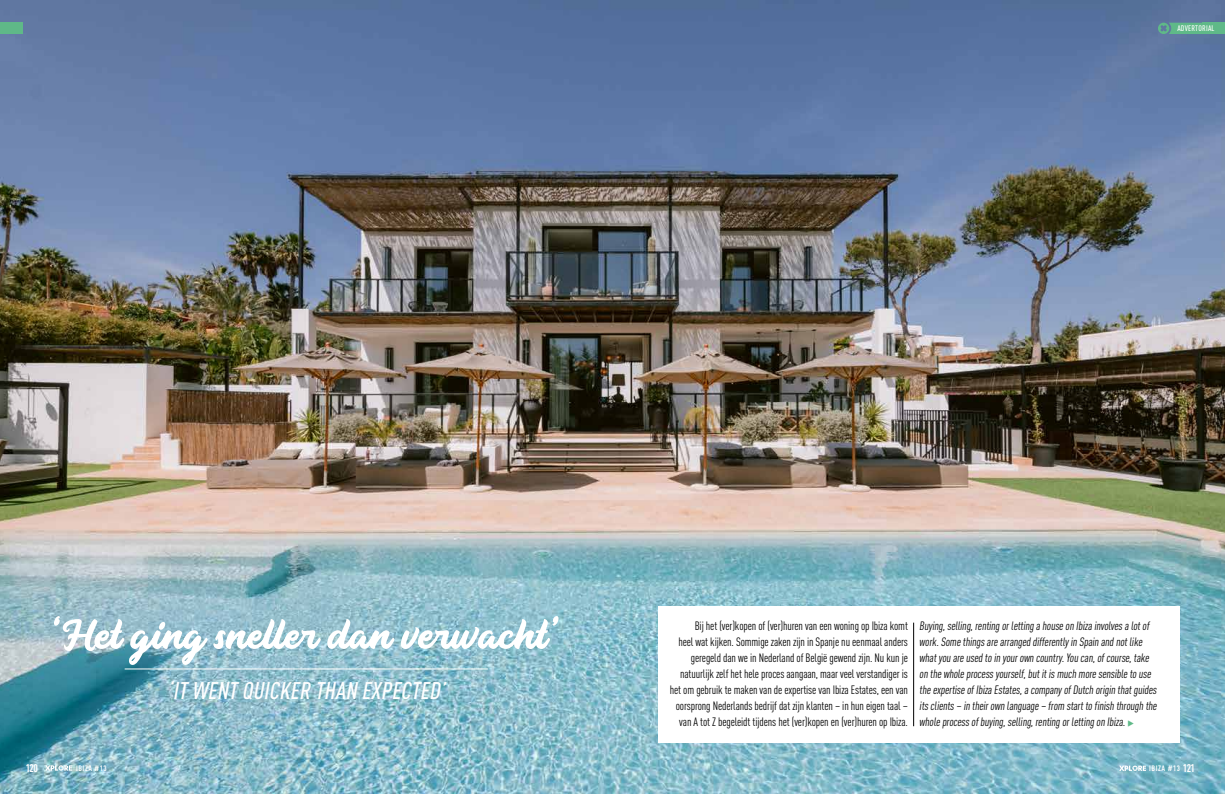
<style>
.page{position:relative;width:1225px;height:794px;background:#fff}
.page>*{position:absolute;margin:0;border:0;box-sizing:border-box;transform-origin:0 0}
.t1{font:italic 500 23.8px "DIN Cond";color:#fff}
.t2{font:12px/16px "DIN Cond";letter-spacing:-.01em;color:#000;text-align:right}
.t3{font:700 11px "DIN Cond";color:#fff}
.t4{font:500 8px "DIN Cond";letter-spacing:.03em;color:#fff}
.t5{font:700 7.8px "DIN Cond";letter-spacing:.07em;color:#fff}
.s1{font-size:11px}
</style>
<div class="page">
<img style="left:0;top:0;width:1225px;height:794px">
<div style="left:658px;top:607px;width:521px;height:136px;background:#fff"></div>
<hr style="left:125px;top:669px;width:363px;height:1px;background:#fff">
<svg style="left:54px;top:616px;width:504px;height:49px"></svg>
<hr style="left:913px;top:622px;width:1px;height:104px;background:#000">
<svg style="left:1119px;top:765px;width:27px;height:6px"></svg>
<svg style="left:45px;top:765px;width:27px;height:5px"></svg>
<svg style="left:1158px;top:23px;width:44px;height:11px"></svg>
<div style="left:1202px;top:23px;width:23px;height:11px;background:#5fb988"></div>
<svg style="left:23px;top:23px;width:44px;height:11px"></svg>
<div style="left:0;top:23px;width:23px;height:11px;background:#5fb988"></div>
<p class="t4" style="left:1177px;top:24px;width:39px">ADVERTORIAL</p>
<h1 class="t1" style="left:167px;top:676px;width:284px">‘IT WENT QUICKER THAN EXPECTED’</h1>
<p class="t2" style="left:670px;top:618px;width:240px">Bij het (ver)kopen of (ver)huren van een woning op Ibiza komt<br>heel wat kijken. Sommige zaken zijn in Spanje nu eenmaal anders geregeld dan we in Nederland of België gewend zijn. Nu kun je natuurlijk zelf het hele proces aangaan, maar veel verstandiger is het om gebruik te maken van de expertise van Ibiza Estates, een van oorsprong Nederlands bedrijf dat zijn klanten – in hun eigen taal – van A tot Z begeleidt tijdens het (ver)kopen en (ver)huren op Ibiza.</p>
<p class="t2" style="left:919px;top:617px;width:241px;text-align:left">Buying,selling,renting orletting a house on Ibiza involves a lotof work.Some things are arranged differently in Spain and notlike whatyou are used to in yourown country.You can,ofcourse,take on the whole process yourself,butitis much more sensible to use the expertise ofIbiza Estates,a company ofDutch origin thatguides its clients – in theirown language – from startto finish through the whole process ofbuying,selling,renting orletting on Ibiza.</p>
<p class="t3" style="left:26px;top:761px;width:13px">120</p>
<p class="t5" style="left:76px;top:763px;width:32px">IBIZA #13</p>
<p class="t5" style="left:1149px;top:764px;width:47px">IBIZA #13 <span class="s1">121</span></p>
</div>
